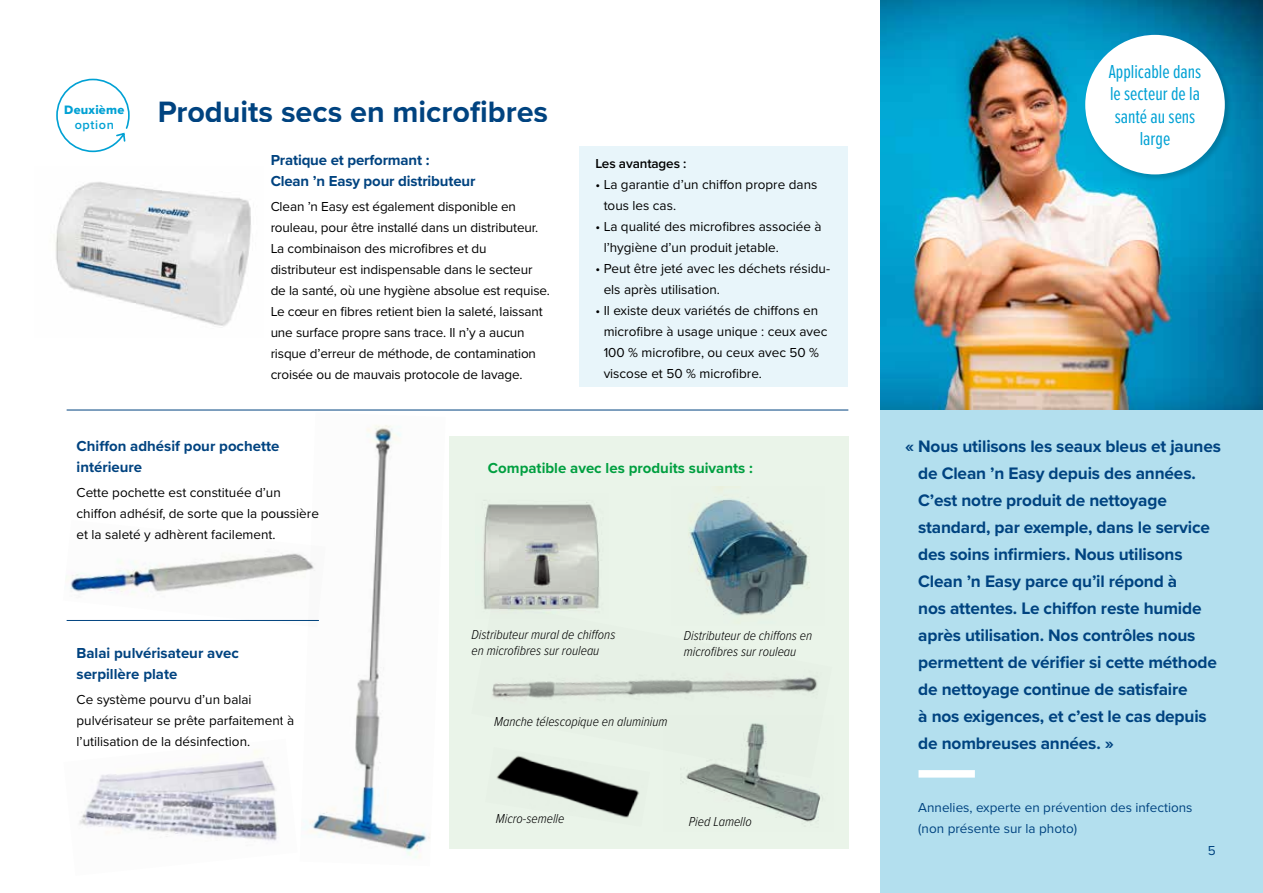
<style>
.page{position:relative;width:1263px;height:893px;background:#fff}
.page>*{position:absolute;margin:0;border:0;box-sizing:border-box;transform-origin:0 0}
.t1{font:700 30.6px "Proxima Nova";color:#004380}
.t2{font:19.5px/22.2px "Proxima Nova Ex Cn";color:#00a1d4;text-align:center}
.t3{font:700 17.25px/27px "Proxima Nova";letter-spacing:-.01em;color:#004380}
.t4{font:700 15px/21px "Proxima Nova";color:#004380}
.t5{font:700 15px "Proxima Nova";color:#009f40}
.t6{font:13.5px/21px "Proxima Nova";color:#000}
.t7{font:italic 300 13.5px/16.5px "Proxima Nova Cond";color:#000}
.t8{font:13.5px/21px "Proxima Nova";color:#004380}
.t9{font:600 13.5px "Proxima Nova";letter-spacing:-.01em;color:#000}
.t10{font:12.6px "Proxima Nova Extrabld";letter-spacing:.02em;color:#00a1d4}
.t11{font:600 12.6px "Proxima Nova";letter-spacing:.05em;color:#00a1d4}
</style>
<div class="page">
<div style="left:880px;top:308px;width:383px;height:585px;background:#b3dfee"></div>
<img style="left:880px;top:0;width:383px;height:409px">
<img style="left:55px;top:182px;width:196px;height:144px">
<hr style="left:67px;top:410px;width:781px;height:1px;background:#004380">
<div style="left:918px;top:770px;width:57px;height:8px;background:#fff"></div>
<div style="left:449px;top:436px;width:399px;height:412px;background:#eaf4e9"></div>
<img style="left:483px;top:500px;width:117px;height:103px">
<img style="left:688px;top:486px;width:122px;height:117px">
<img style="left:496px;top:778px;width:144px;height:40px">
<img style="left:683px;top:778px;width:140px;height:44px">
<img style="left:484px;top:603px;width:334px;height:175px">
<div style="left:1084px;top:33px;width:148px;height:149px;background:#000;opacity:.16"></div>
<div style="left:1085px;top:35px;width:140px;height:139px;background:#fff;border-radius:50%"></div>
<img style="left:79px;top:750px;width:198px;height:91px">
<img style="left:66px;top:553px;width:234px;height:68px">
<div style="left:580px;top:146px;width:268px;height:241px;background:#e8f5fa"></div>
<img style="left:300px;top:425px;width:130px;height:433px">
<svg style="left:56px;top:78px;width:74px;height:75px"></svg>
<p class="t10" style="left:64px;top:100px;width:62px">Deuxième</p>
<p class="t11" style="left:75px;top:115px;width:41px">option</p>
<h1 class="t1" style="left:157px;top:89px;width:392px">Produits secs en microfibres</h1>
<p class="t4" style="left:271px;top:149px;width:206px">Pratique et performant :<br>Clean ’n Easy pour distributeur</p>
<p class="t6" style="left:271px;top:196px;width:281px">Clean ’n Easy est également disponible en rouleau, pour être installé dans un distributeur.<br>La combinaison des microfibres et du distributeur est indispensable dans le secteur de la santé, où une hygiène absolue est requise.<br>Le cœur en fibres retient bien la saleté, laissant une surface propre sans trace. Il n’y a aucun risque d’erreur de méthode, de contamination croisée ou de mauvais protocole de lavage.</p>
<p class="t9" style="left:595px;top:153px;width:93px">Les avantages :</p>
<p class="t6" style="left:604px;top:173px;width:215px;text-indent:-8px">• La garantie d’un chiffon propre dans tous les cas.</p>
<p class="t6" style="left:604px;top:215px;width:220px;text-indent:-8px">• La qualité des microfibres associée à l’hygiène d’un produit jetable.</p>
<p class="t6" style="left:604px;top:257px;width:228px;text-indent:-8px">• Peut être jeté avec les déchets résidu&shy;els après utilisation.</p>
<p class="t6" style="left:604px;top:299px;width:225px;text-indent:-8px">• Il existe deux variétés de chiffons en microfibre à usage unique : ceux avec 100 % microfibre, ou ceux avec 50 % viscose et 50 % microfibre.</p>
<p class="t4" style="left:77px;top:435px;width:204px">Chiffon adhésif pour pochette intérieure</p>
<p class="t6" style="left:77px;top:482px;width:244px">Cette pochette est constituée d’un chiffon adhésif, de sorte que la poussière et la saleté y adhèrent facilement.</p>
<p class="t4" style="left:77px;top:642px;width:164px">Balai pulvérisateur avec serpillère plate</p>
<p class="t6" style="left:77px;top:689px;width:219px">Ce système pourvu d’un balai pulvérisateur se prête parfaitement à l’utilisation de la désinfection.</p>
<p class="t5" style="left:488px;top:457px;width:266px">Compatible avec les produits suivants :</p>
<p class="t7" style="left:471px;top:625px;width:145px">Distributeur mural de chiffons en microfibres sur rouleau</p>
<p class="t7" style="left:684px;top:626px;width:130px">Distributeur de chiffons en microfibres sur rouleau</p>
<p class="t7" style="left:494px;top:712px;width:175px">Manche télescopique en aluminium</p>
<p class="t7" style="left:496px;top:810px;width:70px">Micro-semelle</p>
<p class="t7" style="left:689px;top:812px;width:64px">Pied Lamello</p>
<h2 class="t2" style="left:1109px;top:60px;width:94px">Applicable dans le secteur de la santé au sens large</h2>
<p class="t3" style="left:918px;top:432px;width:304px;text-indent:-13px">« Nous utilisons les seaux bleus et jaunes de Clean ’n Easy depuis des années.<br>C’est notre produit de nettoyage standard, par exemple, dans le service des soins infirmiers. Nous utilisons Clean ’n Easy parce qu’il répond à<br>nos attentes. Le chiffon reste humide après utilisation. Nos contrôles nous permettent de vérifier si cette méthode de nettoyage continue de satisfaire<br>à nos exigences, et c’est le cas depuis de nombreuses années. »</p>
<p class="t8" style="left:918px;top:796px;width:276px">Annelies, experte en prévention des infections (non présente sur la photo)</p>
<p class="t8" style="left:1208px;top:840px;width:9px">5</p>
</div>
